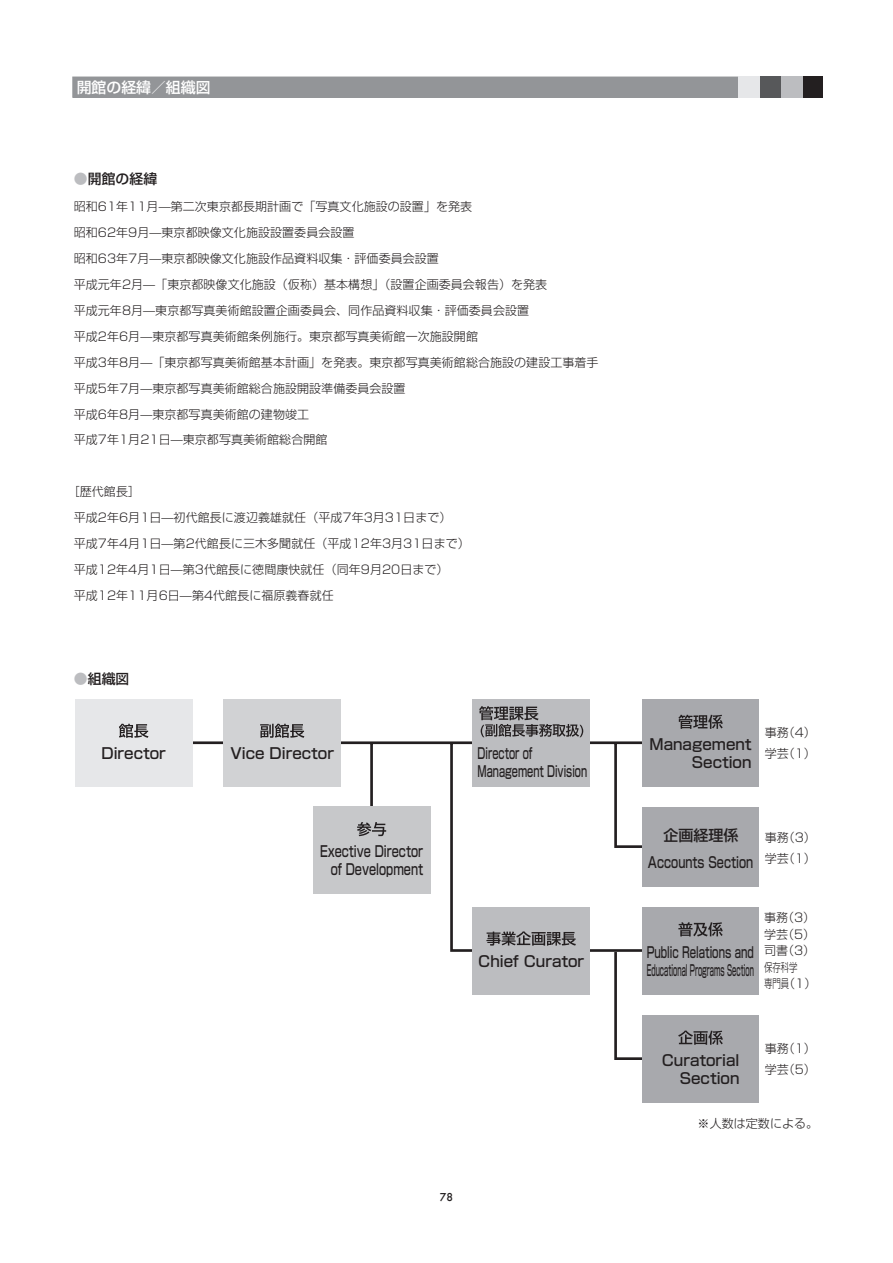
<style>
.page{position:relative;width:893px;height:1263px;background:#fff}
.page>*{position:absolute;margin:0;border:0;box-sizing:border-box;transform-origin:0 0}
.t1{font:15px/18px "Shin Go Pro Medium 90 pv RKSJ H";color:#231f20;text-align:right}
.t2{font:15px/18px "Shin Go Pro Medium 90 pv RKSJ H";color:#231f20;text-align:right;scale:.75 1}
.t3{font:15px/18px "Shin Go Pro Medium 90 pv RKSJ H";color:#231f20;scale:.68 1}
.t4{font:15px/18px "Shin Go Pro Medium 90 pv RKSJ H";color:#231f20;scale:.65 1}
.t5{font:500 14.85px "Shin Go Pro";color:#fff}
.t6{font:500 13.8px "Shin Go Pro";letter-spacing:.01em;color:#231f20}
.t7{font:300 12px/26px "Shin Go Pro";letter-spacing:.005em;color:#231f20}
.t8{font:12px/16.5px "Shin Go Pro Light 90 pv RKSJ H";color:#231f20}
.t9{font:500 10.65px "Futura";color:#231f20}
.s1{color:#bcbdc0}
</style>
<div class="page">
<svg style="left:192px;top:739px;width:512px;height:321px"></svg>
<div style="left:642px;top:699px;width:116px;height:88px;background:#a8a9ad"></div>
<div style="left:642px;top:906px;width:116px;height:88px;background:#a8a9ad"></div>
<div style="left:642px;top:1015px;width:116px;height:87px;background:#a8a9ad"></div>
<div style="left:642px;top:807px;width:116px;height:79px;background:#a8a9ad"></div>
<div style="left:472px;top:699px;width:118px;height:88px;background:#bcbdc0"></div>
<div style="left:472px;top:906px;width:118px;height:88px;background:#bcbdc0"></div>
<div style="left:313px;top:806px;width:117px;height:88px;background:#c7c8ca"></div>
<div style="left:223px;top:699px;width:118px;height:88px;background:#d1d2d4"></div>
<div style="left:75px;top:699px;width:117px;height:88px;background:#e6e7e9"></div>
<svg style="left:260px;top:724px;width:44px;height:14px"></svg>
<svg style="left:119px;top:724px;width:29px;height:14px"></svg>
<svg style="left:357px;top:822px;width:29px;height:14px"></svg>
<svg style="left:678px;top:715px;width:45px;height:14px"></svg>
<svg style="left:678px;top:922px;width:45px;height:14px"></svg>
<svg style="left:486px;top:931px;width:90px;height:15px"></svg>
<svg style="left:678px;top:1030px;width:45px;height:15px"></svg>
<svg style="left:479px;top:706px;width:104px;height:31px"></svg>
<div style="left:73px;top:77px;width:749px;height:20px;background:#939598"></div>
<div style="left:72px;top:77px;width:750px;height:21px;border:1px solid #939598"></div>
<div style="left:801px;top:77px;width:22px;height:21px;background:#231f20"></div>
<div style="left:781px;top:77px;width:21px;height:21px;background:#bcbdc0"></div>
<div style="left:760px;top:77px;width:21px;height:21px;background:#57585a"></div>
<div style="left:739px;top:77px;width:21px;height:21px;background:#e6e7e9"></div>
<p class="t5" style="left:77px;top:75px;width:135px">開館の経緯／組織図</p>
<p class="t6" style="left:74px;top:167px;width:85px"><span class="s1">●</span>開館の経緯</p>
<p class="t7" style="left:74px;top:192px;width:526px">昭和61年11月—第二次東京都長期計画で「写真文化施設の設置」を発表<br>昭和62年9月—東京都映像文化施設設置委員会設置<br>昭和63年7月—東京都映像文化施設作品資料収集・評価委員会設置<br>平成元年2月—「東京都映像文化施設（仮称）基本構想」（設置企画委員会報告）を発表<br>平成元年8月—東京都写真美術館設置企画委員会、同作品資料収集・評価委員会設置<br>平成2年6月—東京都写真美術館条例施行。東京都写真美術館一次施設開館<br>平成3年8月—「東京都写真美術館基本計画」を発表。東京都写真美術館総合施設の建設工事着手平成5年7月—東京都写真美術館総合施設開設準備委員会設置<br>平成6年8月—東京都写真美術館の建物竣工<br>平成7年1月21日—東京都写真美術館総合開館</p>
<p class="t7" style="left:74px;top:477px;width:398px;text-indent:-6px">［歴代館長］<br>平成2年6月1日—初代館長に渡辺義雄就任（平成7年3月31日まで）<br>平成7年4月1日—第2代館長に三木多聞就任（平成12年3月31日まで）平成12年4月1日—第3代館長に徳間康快就任（同年9月20日まで）<br>平成12年11月6日—第4代館長に福原義春就任　</p>
<p class="t6" style="left:74px;top:668px;width:57px"><span class="s1">●</span>組織図</p>
<p class="t1" style="left:101px;top:742px;width:66px">Director</p>
<p class="t1" style="left:230px;top:742px;width:105px">Vice Director</p>
<p class="t2" style="left:320px;top:841px;width:139px">Exective Director of Development</p>
<p class="t4" style="left:478px;top:742px;width:170px">Director of<br>Management Division</p>
<p class="t1" style="left:478px;top:950px;width:108px">Chief Curator</p>
<p class="t9" style="left:440px;top:1189px;width:15px">78</p>
<p class="t1" style="left:650px;top:734px;width:103px">Management<br>Section</p>
<p class="t8" style="left:765px;top:721px;width:53px;line-height:21px">事務（4）学芸（1）</p>
<p class="t1" style="left:663px;top:824px;width:76px">企画経理係</p>
<p class="t2" style="left:648px;top:851px;width:142px">Accounts Section</p>
<p class="t8" style="left:765px;top:825px;width:53px;line-height:21px">事務（3）学芸（1）</p>
<p class="t3" style="left:647px;top:941px;width:159px">Public Relations and<br>Educational Programs Section</p>
<p class="t8" style="left:764px;top:908px;width:54px">事務（3）学芸（5）司書（3）保存科学<br>専門員（1）</p>
<p class="t1" style="left:662px;top:1049px;width:79px">Curatorial<br>Section</p>
<p class="t8" style="left:765px;top:1036px;width:53px;line-height:21px">事務（1）学芸（5）</p>
<p class="t7" style="left:698px;top:1109px;width:122px">※人数は定数による。</p>
</div>
